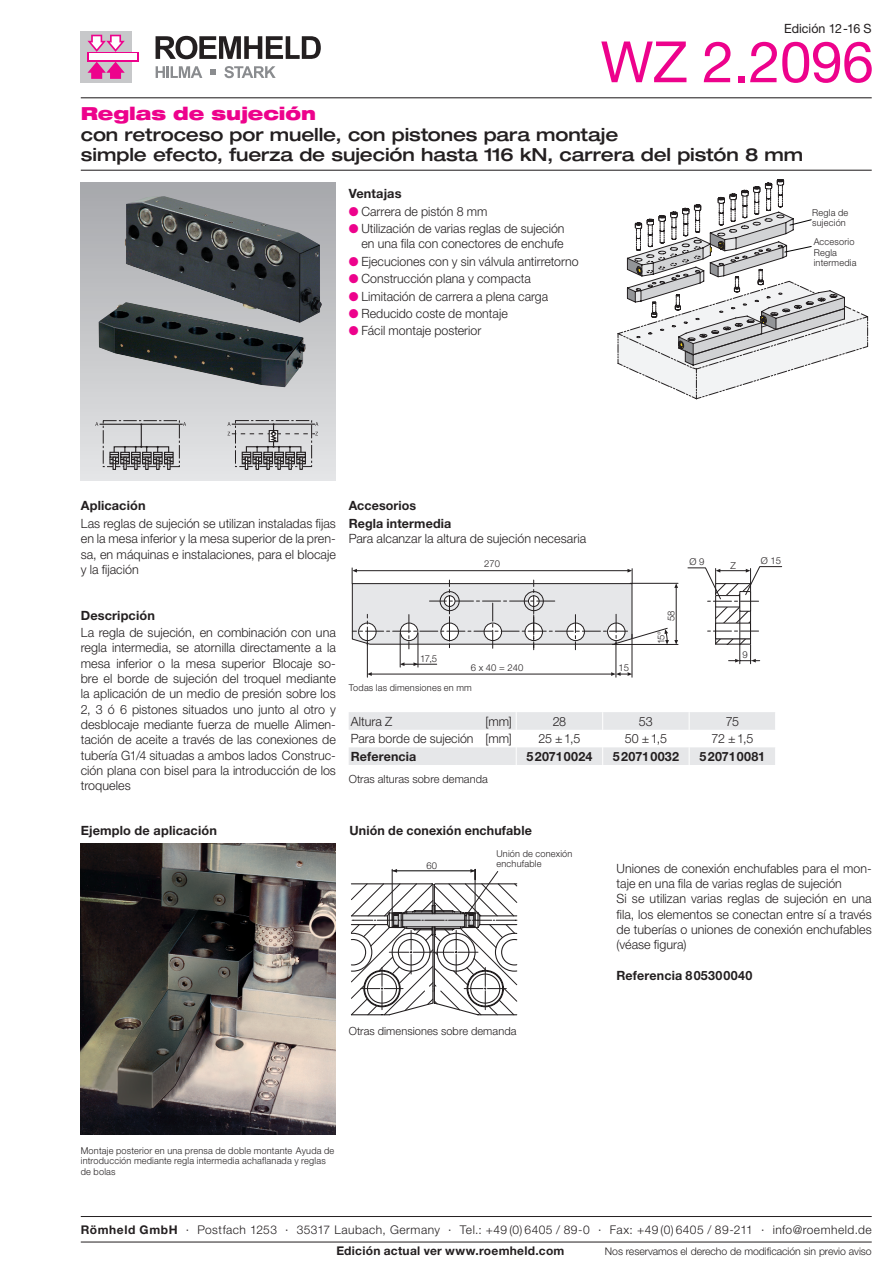
<style>
.page{position:relative;width:893px;height:1263px;background:#fff}
.page>*{position:absolute;margin:0;border:0;box-sizing:border-box;transform-origin:0 0}
.t1{font:57px "Helvetica Neue LT Pro";letter-spacing:-.01em;color:#ed028c}
.t2{font:500 expanded 18px/20.2px "Helvetica Neue LT Pro";letter-spacing:-.005em;color:#231f20}
.t3{font:900 expanded 18px "Helvetica Neue LT Pro";letter-spacing:-.01em;color:#ed028c}
.t4{font:300 12.75px/15.3px "Helvetica Neue LT Pro";letter-spacing:.005em;color:#231f20;text-align:justify}
.t5{font:700 12.75px "Helvetica Neue LT Pro";letter-spacing:.01em;color:#231f20}
.t6{font:12.75px "Helvetica Neue LT Pro";color:#231f20}
.t7{font:300 12px "Helvetica Neue LT Pro";letter-spacing:.035em;color:#231f20}
.t8{font:700 12px "Helvetica Neue LT Pro";letter-spacing:.025em;color:#231f20}
.t9{font:300 11.25px "Helvetica Neue LT Pro";letter-spacing:.005em;color:#231f20}
.t10{font:300 10.5px "Helvetica Neue LT Pro";letter-spacing:-.005em;color:#231f20}
.t11{font:300 9.45px/10.5px "Helvetica Neue LT Pro";letter-spacing:.02em;color:#231f20}
.t12{font:300 9.45px "Helvetica Neue";color:#231f20}
.s1{color:#ed028c}
.s2{font-weight:700}
</style>
<div class="page">
<hr style="left:81px;top:170px;width:791px;height:1px;background:#231f20">
<hr style="left:81px;top:97px;width:791px;height:1px;background:#231f20">
<div style="left:81px;top:183px;width:255px;height:297px;background:linear-gradient(to bottom,#a7a8ac,#e4e5e7)"></div>
<div style="left:81px;top:31px;width:51px;height:52px;background:#c7c8ca"></div>
<svg style="left:87px;top:52px;width:52px;height:9px"></svg>
<div style="left:89px;top:54px;width:48px;height:6px;background:#fff"></div>
<svg style="left:87px;top:35px;width:38px;height:17px"></svg>
<svg style="left:87px;top:62px;width:38px;height:17px"></svg>
<svg style="left:156px;top:36px;width:165px;height:23px"></svg>
<svg style="left:156px;top:66px;width:46px;height:12px"></svg>
<svg style="left:224px;top:66px;width:52px;height:12px"></svg>
<svg style="left:210px;top:69px;width:6px;height:6px"></svg>
<img style="left:99px;top:302px;width:207px;height:85px">
<img style="left:125px;top:196px;width:197px;height:127px">
<img style="left:81px;top:844px;width:255px;height:290px">
<svg style="left:617px;top:179px;width:251px;height:220px"></svg>
<div style="left:103px;top:420px;width:77px;height:47px;border:1px dashed #231f20"></div>
<svg style="left:95px;top:422px;width:91px;height:48px;background:#b5b5b7"></svg>
<div style="left:235px;top:420px;width:77px;height:47px;border:1px dashed #231f20"></div>
<div style="left:277px;top:456px;width:4px;height:14px;border:1px solid #231f20"></div>
<div style="left:288px;top:456px;width:4px;height:14px;border:1px solid #231f20"></div>
<div style="left:299px;top:456px;width:4px;height:14px;border:1px solid #231f20"></div>
<div style="left:245px;top:456px;width:3px;height:14px;border:1px solid #231f20"></div>
<div style="left:266px;top:456px;width:4px;height:14px;border:1px solid #231f20"></div>
<div style="left:256px;top:456px;width:3px;height:14px;border:1px solid #231f20"></div>
<svg style="left:227px;top:422px;width:91px;height:47px;background:#b1b0b2"></svg>
<svg style="left:687px;top:566px;width:95px;height:98px"></svg>
<svg style="left:351px;top:568px;width:327px;height:110px"></svg>
<svg style="left:350px;top:869px;width:168px;height:147px"></svg>
<svg style="left:349px;top:712px;width:426px;height:53px"></svg>
<hr style="left:81px;top:1242px;width:791px;height:1px;background:#231f20">
<hr style="left:81px;top:1216px;width:791px;height:1px;background:#231f20">
<p class="t6" style="left:784px;top:20px;width:89px">Edición 12-16 S</p>
<h1 class="t1" style="left:601px;top:27px;width:275px">WZ 2.2096</h1>
<h2 class="t3" style="left:81px;top:102px;width:237px">Reglas de sujeción</h2>
<h2 class="t2" style="left:81px;top:123px;width:724px">con retroceso por muelle, con pistones para montaje<br>simple efecto, fuerza de sujeción hasta 116 kN, carrera del pistón 8 mm</h2>
<p class="t5" style="left:349px;top:186px;width:54px">Ventajas</p>
<p class="t4" style="left:349px;top:203px;width:140px"><span class="s1">●</span> Carrera de pistón 8 mm</p>
<p class="t4" style="left:349px;top:221px;width:217px;text-align:right"><span class="s1">●</span> Utilización de varias reglas de sujeción en una fila con conectores de enchufe</p>
<p class="t4" style="left:349px;top:253px;width:232px"><span class="s1">●</span> Ejecuciones con y sin válvula antirretorno</p>
<p class="t4" style="left:349px;top:271px;width:184px"><span class="s1">●</span> Construcción plana y compacta</p>
<p class="t4" style="left:349px;top:288px;width:201px"><span class="s1">●</span> Limitación de carrera a plena carga</p>
<p class="t4" style="left:349px;top:306px;width:161px"><span class="s1">●</span> Reducido coste de montaje</p>
<p class="t4" style="left:349px;top:323px;width:134px"><span class="s1">●</span> Fácil montaje posterior</p>
<p class="t11" style="left:812px;top:207px;width:38px">Regla de sujeción</p>
<p class="t11" style="left:814px;top:237px;width:44px">Accesorio<br>Regla intermedia</p>
<p class="t5" style="left:81px;top:498px;width:66px">Aplicación</p>
<p class="t4" style="left:81px;top:515px;width:257px">Las reglas de sujeción se utilizan instaladas fijas en la mesa inferior y la mesa superior de la pren&shy;sa, en máquinas e instalaciones, para el blocaje y la fijación</p>
<p class="t5" style="left:81px;top:607px;width:76px">Descripción</p>
<p class="t4" style="left:81px;top:625px;width:257px">La regla de sujeción, en combinación con una regla intermedia, se atornilla directamente a la mesa inferior o la mesa superior Blocaje so&shy;bre el borde de sujeción del troquel mediante la aplicación de un medio de presión sobre los 2, 3 ó 6 pistones situados uno junto al otro y desblocaje mediante fuerza de muelle Alimen&shy;tación de aceite a través de las conexiones de tubería G1/4 situadas a ambos lados Construc&shy;ción plana con bisel para la introducción de los troqueles</p>
<p class="t5" style="left:349px;top:498px;width:69px">Accesorios</p>
<p class="t5" style="left:349px;top:515px;width:104px">Regla intermedia</p>
<p class="t4" style="left:349px;top:531px;width:239px">Para alcanzar la altura de sujeción necesaria</p>
<p class="t12" style="left:484px;top:557px;width:17px">270</p>
<p class="t12" style="left:689px;top:556px;width:16px">Ø 9</p>
<p class="t12" style="left:665px;top:621px;width:12px;rotate:-90deg">58</p>
<p class="t12" style="left:420px;top:652px;width:18px">17,5</p>
<p class="t12" style="left:471px;top:662px;width:54px">6 x 40 = 240</p>
<p class="t11" style="left:349px;top:682px;width:125px">Todas las dimensiones en mm</p>
<p class="t12" style="left:619px;top:662px;width:12px">15</p>
<p class="t12" style="left:655px;top:644px;width:14px;rotate:-90deg">15°</p>
<p class="t12" style="left:730px;top:560px;width:7px">Z</p>
<p class="t12" style="left:761px;top:555px;width:22px">Ø 15</p>
<p class="t12" style="left:742px;top:648px;width:7px">9</p>
<p class="t4" style="left:351px;top:713px;width:43px">Altura Z</p>
<p class="t4" style="left:486px;top:713px;width:28px">[mm]</p>
<p class="t4" style="left:553px;top:713px;width:15px">28</p>
<p class="t4" style="left:639px;top:713px;width:15px">53</p>
<p class="t4" style="left:726px;top:713px;width:15px">75</p>
<p class="t4" style="left:351px;top:731px;width:163px">Para borde de sujeción [mm]</p>
<p class="t4" style="left:539px;top:731px;width:43px">25 ±1,5</p>
<p class="t4" style="left:625px;top:731px;width:44px">50 ±1,5</p>
<p class="t4" style="left:711px;top:731px;width:43px">72 ±1,5</p>
<p class="t5" style="left:351px;top:748px;width:67px">Referencia</p>
<p class="t5" style="left:526px;top:748px;width:67px">520710024</p>
<p class="t5" style="left:613px;top:748px;width:68px">520710032</p>
<p class="t5" style="left:699px;top:748px;width:67px">520710081</p>
<p class="t9" style="left:349px;top:772px;width:141px">Otras alturas sobre demanda</p>
<p class="t5" style="left:81px;top:823px;width:138px">Ejemplo de aplicación</p>
<p class="t5" style="left:350px;top:823px;width:184px">Unión de conexión enchufable</p>
<p class="t12" style="left:426px;top:860px;width:12px">60</p>
<p class="t11" style="left:496px;top:848px;width:78px">Unión de conexión enchufable</p>
<p class="t9" style="left:349px;top:1024px;width:169px">Otras dimensiones sobre demanda</p>
<p class="t11" style="left:81px;top:1145px;width:255px">Montaje posterior en una prensa de doble montante Ayuda de introducción mediante regla intermedia achaflanada y reglas de bolas</p>
<p class="t4" style="left:617px;top:860px;width:257px;text-align:left">Uniones de conexión enchufables para el mon&shy;taje en una fila de varias reglas de sujeción<br>Si se utilizan varias reglas de sujeción en una fila, los elementos se conectan entre sí a través de tuberías o uniones de conexión enchufables (véase figura)</p>
<p class="t5" style="left:617px;top:967px;width:137px">Referencia 805300040</p>
<p class="t7" style="left:81px;top:1222px;width:792px"><span class="s2">Römheld GmbH</span> · Postfach 1253 · 35317 Laubach, Germany · Tel.: +49 (0) 6405 / 89-0 · Fax: +49 (0) 6405 / 89-211 · info@roemheld.de</p>
<p class="t8" style="left:336px;top:1243px;width:230px">Edición actual ver www.roemheld.com</p>
<p class="t10" style="left:605px;top:1244px;width:268px">Nos reservamos el derecho de modificación sin previo aviso</p>
</div>
